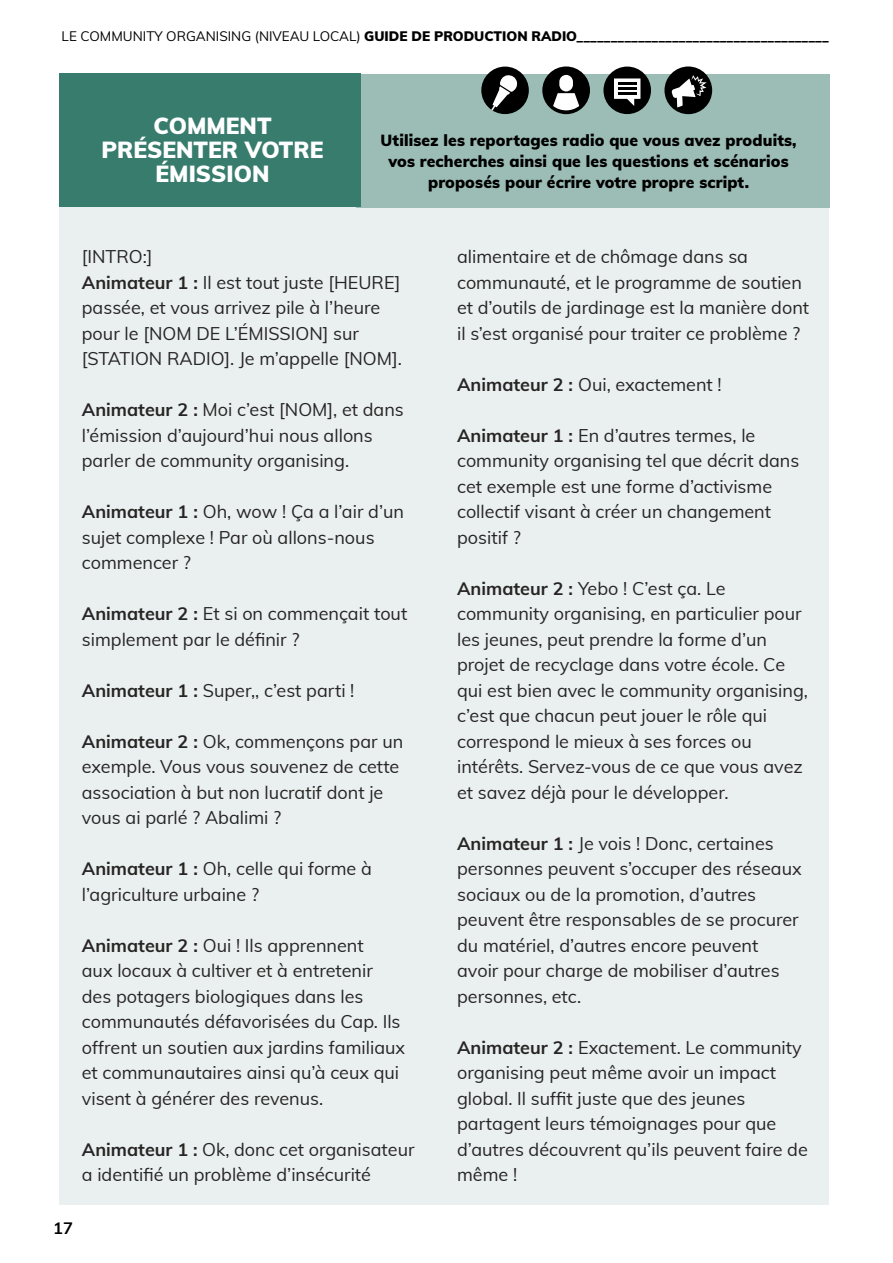
<style>
.page{position:relative;width:893px;height:1263px;background:#fff}
.page>*{position:absolute;margin:0;border:0;box-sizing:border-box;transform-origin:0 0}
.t1{font:900 22.8px/24.5px "Muli";color:#fff;text-align:center}
.t2{font:18px/25.5px "Muli";color:#272424}
.t3{font:700 16.5px "Muli";color:#000}
.t4{font:900 15.75px/21px "Muli";letter-spacing:.01em;color:#000;text-align:center}
.t5{font:900 13.5px "Muli";color:#000}
.s1{font-weight:400}
.s2{font-weight:700}
</style>
<div class="page">
<div style="left:60px;top:75px;width:769px;height:1130px;background:#e9f0ef"></div>
<div style="left:356px;top:74px;width:473px;height:133px;background:#9cbdb6"></div>
<div style="left:60px;top:73px;width:301px;height:134px;background:#387c6d"></div>
<div style="left:481px;top:67px;width:48px;height:47px;background:#000;border-radius:50%"></div>
<svg style="left:491px;top:75px;width:27px;height:36px"></svg>
<div style="left:542px;top:66px;width:48px;height:48px;background:#000;border-radius:50%"></div>
<svg style="left:553px;top:93px;width:26px;height:17px"></svg>
<div style="left:559px;top:75px;width:14px;height:16px;background:#fff;border-radius:7px"></div>
<div style="left:603px;top:67px;width:48px;height:47px;background:#000;border-radius:50%"></div>
<svg style="left:614px;top:78px;width:26px;height:28px"></svg>
<div style="left:664px;top:66px;width:48px;height:48px;background:#000;border-radius:50%"></div>
<svg style="left:671px;top:75px;width:36px;height:32px"></svg>
<p class="t5" style="left:62px;top:26px;width:769px"><span class="s1">LE COMMUNITY ORGANISING (NIVEAU LOCAL)</span> GUIDE DE PRODUCTION RADIO_____________________________________</p>
<p class="t1" style="left:102px;top:112px;width:223px">COMMENT<br>PRÉSENTER VOTRE<br>ÉMISSION</p>
<p class="t4" style="left:381px;top:129px;width:417px">Utilisez les reportages radio que vous avez produits, vos recherches ainsi que les questions et scénarios proposés pour écrire votre propre script.</p>
<p class="t2" style="left:82px;top:243px;width:321px">[INTRO:]<br><span class="s2">Animateur 1 :</span> Il est tout juste [HEURE] passée, et vous arrivez pile à l’heure pour le [NOM DE L’ÉMISSION] sur [STATION RADIO]. Je m’appelle [NOM].</p>
<p class="t2" style="left:82px;top:396px;width:324px"><span class="s2">Animateur 2 :</span> Moi c’est [NOM], et dans l’émission d’aujourd’hui nous allons parler de community organising.</p>
<p class="t2" style="left:82px;top:498px;width:324px"><span class="s2">Animateur 1 :</span> Oh, wow ! Ça a l’air d’un sujet complexe ! Par où allons-nous commencer ?</p>
<p class="t2" style="left:82px;top:600px;width:327px"><span class="s2">Animateur 2 :</span> Et si on commençait tout simplement par le définir ?</p>
<p class="t2" style="left:82px;top:676px;width:274px"><span class="s2">Animateur 1 :</span> Super,, c’est parti !</p>
<p class="t2" style="left:82px;top:727px;width:323px"><span class="s2">Animateur 2 :</span> Ok, commençons par un exemple. Vous vous souvenez de cette association à but non lucratif dont je vous ai parlé ? Abalimi ?</p>
<p class="t2" style="left:82px;top:855px;width:292px"><span class="s2">Animateur 1 :</span> Oh, celle qui forme à l’agriculture urbaine ?</p>
<p class="t2" style="left:82px;top:931px;width:325px"><span class="s2">Animateur 2 :</span> Oui ! Ils apprennent<br>aux locaux à cultiver et à entretenir des potagers biologiques dans les communautés défavorisées du Cap. Ils offrent un soutien aux jardins familiaux et communautaires ainsi qu’à ceux qui visent à générer des revenus.</p>
<p class="t2" style="left:82px;top:1136px;width:334px"><span class="s2">Animateur 1 :</span> Ok, donc cet organisateur a identifié un problème d’insécurité</p>
<p class="t3" style="left:53px;top:1216px;width:21px">17</p>
<p class="t2" style="left:457px;top:243px;width:354px">alimentaire et de chômage dans sa communauté, et le programme de soutien et d’outils de jardinage est la manière dont il s’est organisé pour traiter ce problème ?</p>
<p class="t2" style="left:457px;top:371px;width:266px"><span class="s2">Animateur 2 :</span> Oui, exactement !</p>
<p class="t2" style="left:457px;top:422px;width:344px"><span class="s2">Animateur 1 :</span> En d’autres termes, le community organising tel que décrit dans cet exemple est une forme d’activisme collectif visant à créer un changement positif ?</p>
<p class="t2" style="left:457px;top:575px;width:352px"><span class="s2">Animateur 2 :</span> Yebo ! C’est ça. Le community organising, en particulier pour les jeunes, peut prendre la forme d’un projet de recyclage dans votre école. Ce qui est bien avec le community organising, c’est que chacun peut jouer le rôle qui correspond le mieux à ses forces ou intérêts. Servez-vous de ce que vous avez et savez déjà pour le développer.</p>
<p class="t2" style="left:457px;top:830px;width:346px"><span class="s2">Animateur 1 :</span> Je vois ! Donc, certaines personnes peuvent s’occuper des réseaux sociaux ou de la promotion, d’autres peuvent être responsables de se procurer du matériel, d’autres encore peuvent avoir pour charge de mobiliser d’autres personnes, etc.</p>
<p class="t2" style="left:457px;top:1034px;width:352px"><span class="s2">Animateur 2 :</span> Exactement. Le community organising peut même avoir un impact global. Il suffit juste que des jeunes partagent leurs témoignages pour que d’autres découvrent qu’ils peuvent faire de même !</p>
</div>
